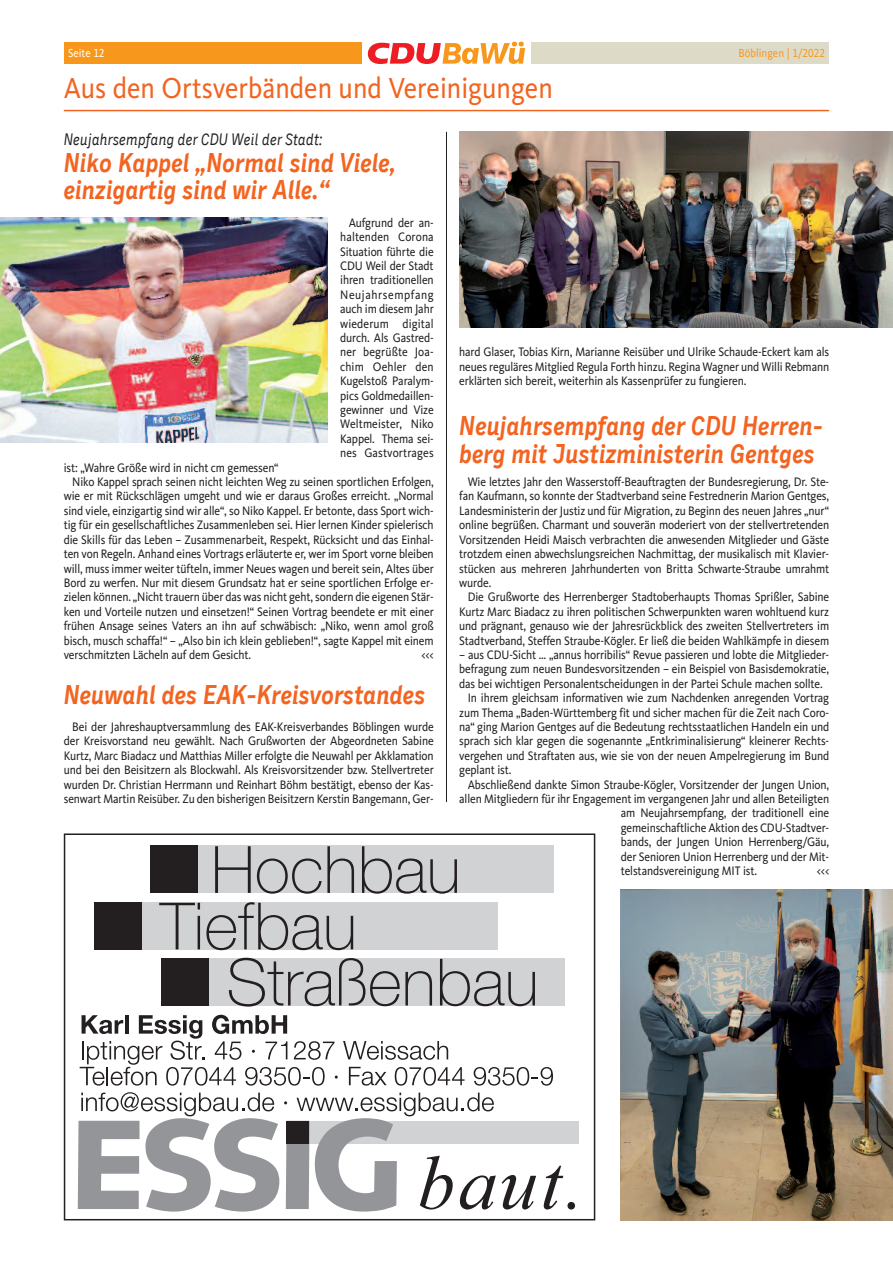
<style>
.page{position:relative;width:893px;height:1263px;background:#fff}
.page>*{position:absolute;margin:0;border:0;box-sizing:border-box;transform-origin:0 0}
.t1{font:30px "CDU Kievit Tab";color:#f36421;scale:.9 1}
.t2{font:italic 700 27px/27px "CDU Skopex";letter-spacing:-.01em;color:#f36421;scale:.9 1}
.t3{font:italic 16.5px "CDU Skopex";letter-spacing:-.01em;color:#231f20;scale:.9 1}
.t4{font:12.75px/14.4px "CDU Kievit Tab";letter-spacing:-.01em;color:#231f20;text-align:justify;scale:.9 1}
.t5{font:12px "CDU Kievit Tab";color:#f7981d;scale:.9 1}
.t6{font:12px "CDU Kievit Tab";color:#fff;scale:.9 1}
</style>
<div class="page">
<div style="left:64px;top:43px;width:297px;height:21px;background:#f7981d"></div>
<div style="left:531px;top:43px;width:298px;height:21px;background:#dddbc7"></div>
<hr style="left:64px;top:110px;width:765px;height:1px;background:#f36421">
<svg style="left:368px;top:42px;width:157px;height:22px"></svg>
<svg style="left:64px;top:833px;width:531px;height:387px"></svg>
<svg style="left:80px;top:1015px;width:385px;height:70px"></svg>
<svg style="left:474px;top:1067px;width:79px;height:18px"></svg>
<svg style="left:78px;top:1092px;width:497px;height:119px"></svg>
<img style="left:0;top:217px;width:327px;height:225px">
<img style="left:621px;top:890px;width:272px;height:330px">
<img style="left:459px;top:132px;width:434px;height:195px">
<hr style="left:446px;top:132px;width:1px;height:670px;background:#231f20">
<p class="t6" style="left:68px;top:49px;width:42px">Seite 12</p>
<p class="t5" style="left:738px;top:49px;width:98px">Böblingen | 1/2022</p>
<h1 class="t1" style="left:64px;top:78px;width:545px">Aus den Ortsverbänden und Vereinigungen</h1>
<p class="t3" style="left:64px;top:129px;width:289px">Neujahrsempfang der CDU Weil der Stadt:</p>
<h2 class="t2" style="left:64px;top:148px;width:371px">Niko Kappel „Normal sind Viele, einzigartig sind wir Alle.“</h2>
<p class="t4" style="left:340px;top:217px;width:105px;text-indent:9px">Aufgrund der an&shy;haltenden Corona Situation führte die CDU Weil der Stadt ihren traditionellen Neujahrsempfang auch im diesem Jahr wiederum digital durch. Als Gastred&shy;ner begrüßte Joa&shy;chim Oehler den Kugelstoß Paralym&shy;pics Goldmedaillen&shy;gewinner und Vize Weltmeister, Niko Kappel. Thema sei&shy;nes Gastvortrages</p>
<p class="t4" style="left:64px;top:461px;width:240px">ist: „Wahre Größe wird in nicht cm gemessen“</p>
<p class="t4" style="left:72px;top:476px;width:403px">Niko Kappel sprach seinen nicht leichten Weg zu seinen sportlichen Erfolgen,</p>
<p class="t4" style="left:64px;top:490px;width:413px">wie er mit Rückschlägen umgeht und wie er daraus Großes erreicht. „Normal</p>
<p class="t4" style="left:64px;top:505px;width:413px">sind viele, einzigartig sind wir alle“, so Niko Kappel. Er betonte, dass Sport wich-</p>
<p class="t4" style="left:64px;top:519px;width:413px">tig für ein gesellschaftliches Zusammenleben sei. Hier lernen Kinder spielerisch</p>
<p class="t4" style="left:64px;top:533px;width:413px">die Skills für das Leben – Zusammenarbeit, Respekt, Rücksicht und das Einhal-</p>
<p class="t4" style="left:64px;top:548px;width:413px">ten von Regeln. Anhand eines Vortrags erläuterte er, wer im Sport vorne bleiben</p>
<p class="t4" style="left:64px;top:562px;width:413px">will, muss immer weiter tüfteln, immer Neues wagen und bereit sein, Altes über</p>
<p class="t4" style="left:64px;top:577px;width:413px">Bord zu werfen. Nur mit diesem Grundsatz hat er seine sportlichen Erfolge er-</p>
<p class="t4" style="left:64px;top:591px;width:413px">zielen können. „Nicht trauern über das was nicht geht, sondern die eigenen Stär-</p>
<p class="t4" style="left:64px;top:605px;width:413px">ken und Vorteile nutzen und einsetzen!“ Seinen Vortrag beendete er mit einer</p>
<p class="t4" style="left:64px;top:620px;width:413px">frühen Ansage seines Vaters an ihn auf schwäbisch: „Niko, wenn amol groß</p>
<p class="t4" style="left:64px;top:634px;width:413px">bisch, musch schaffa!“ – „Also bin ich klein geblieben!“, sagte Kappel mit einem</p>
<p class="t4" style="left:64px;top:649px;width:210px">verschmitzten Lächeln auf dem Gesicht.</p>
<p class="t4" style="left:421px;top:649px;width:15px">&lt;&lt;&lt;</p>
<h2 class="t2" style="left:64px;top:681px;width:404px">Neuwahl des EAK-Kreisvorstandes</h2>
<p class="t4" style="left:64px;top:721px;width:413px;text-indent:9px">Bei der Jahreshauptversammlung des EAK-Kreisverbandes Böblingen wurde der Kreisvorstand neu gewählt. Nach Grußworten der Abgeordneten Sabine Kurtz, Marc Biadacz und Matthias Miller erfolgte die Neuwahl per Akklamation und bei den Beisitzern als Blockwahl. Als Kreisvorsitzender bzw. Stellvertreter wurden Dr. Christian Herrmann und Reinhart Böhm bestätigt, ebenso der Kas&shy;senwart Martin Reisüber. Zu den bisherigen Beisitzern Kerstin Bangemann, Ger-</p>
<p class="t4" style="left:459px;top:346px;width:413px">hard Glaser, Tobias Kirn, Marianne Reisüber und Ulrike Schaude-Eckert kam als neues reguläres Mitglied Regula Forth hinzu. Regina Wagner und Willi Rebmann erklärten sich bereit, weiterhin als Kassenprüfer zu fungieren.</p>
<h2 class="t2" style="left:459px;top:411px;width:406px;line-height:28.5px">Neujahrsempfang der CDU Herren&shy;berg mit Justizministerin Gentges</h2>
<p class="t4" style="left:459px;top:476px;width:413px;text-indent:9px">Wie letztes Jahr den Wasserstoff-Beauftragten der Bundesregierung, Dr. Ste&shy;fan Kaufmann, so konnte der Stadtverband seine Festrednerin Marion Gentges, Landesministerin der Justiz und für Migration, zu Beginn des neuen Jahres „nur“ online begrüßen. Charmant und souverän moderiert von der stellvertretenden Vorsitzenden Heidi Maisch verbrachten die anwesenden Mitglieder und Gäste trotzdem einen abwechslungsreichen Nachmittag, der musikalisch mit Klavier&shy;stücken aus mehreren Jahrhunderten von Britta Schwarte-Straube umrahmt wurde.</p>
<p class="t4" style="left:459px;top:591px;width:413px;text-indent:9px">Die Grußworte des Herrenberger Stadtoberhaupts Thomas Sprißler, Sabine Kurtz Marc Biadacz zu ihren politischen Schwerpunkten waren wohltuend kurz und prägnant, genauso wie der Jahresrückblick des zweiten Stellvertreters im Stadtverband, Steffen Straube-Kögler. Er ließ die beiden Wahlkämpfe in diesem</p>
<p class="t4" style="left:459px;top:649px;width:413px">– aus CDU-Sicht … „annus horribilis“ Revue passieren und lobte die Mitglieder-</p>
<p class="t4" style="left:459px;top:663px;width:413px">befragung zum neuen Bundesvorsitzenden – ein Beispiel von Basisdemokratie,</p>
<p class="t4" style="left:459px;top:677px;width:405px">das bei wichtigen Personalentscheidungen in der Partei Schule machen sollte.</p>
<p class="t4" style="left:468px;top:692px;width:403px">In ihrem gleichsam informativen wie zum Nachdenken anregenden Vortrag</p>
<p class="t4" style="left:459px;top:706px;width:413px">zum Thema „Baden-Württemberg fit und sicher machen für die Zeit nach Coro-</p>
<p class="t4" style="left:459px;top:721px;width:413px">na“ ging Marion Gentges auf die Bedeutung rechtsstaatlichen Handeln ein und</p>
<p class="t4" style="left:459px;top:735px;width:413px">sprach sich klar gegen die sogenannte „Entkriminalisierung“ kleinerer Rechts-</p>
<p class="t4" style="left:459px;top:749px;width:413px">vergehen und Straftaten aus, wie sie von der neuen Ampelregierung im Bund</p>
<p class="t4" style="left:459px;top:764px;width:60px">geplant ist.</p>
<p class="t4" style="left:468px;top:778px;width:403px">Abschließend dankte Simon Straube-Kögler, Vorsitzender der Jungen Union,</p>
<p class="t4" style="left:459px;top:793px;width:413px">allen Mitgliedern für ihr Engagement im vergangenen Jahr und allen Beteiligten</p>
<p class="t4" style="left:621px;top:807px;width:233px">am Neujahrsempfang, der traditionell eine</p>
<p class="t4" style="left:621px;top:821px;width:233px">gemeinschaftliche Aktion des CDU-Stadtver-</p>
<p class="t4" style="left:621px;top:836px;width:233px">bands, der Jungen Union Herrenberg/Gäu,</p>
<p class="t4" style="left:621px;top:850px;width:233px">der Senioren Union Herrenberg und der Mit-</p>
<p class="t4" style="left:621px;top:865px;width:153px">telstandsvereinigung MIT ist.</p>
<p class="t4" style="left:817px;top:865px;width:15px">&lt;&lt;&lt;</p>
</div>
